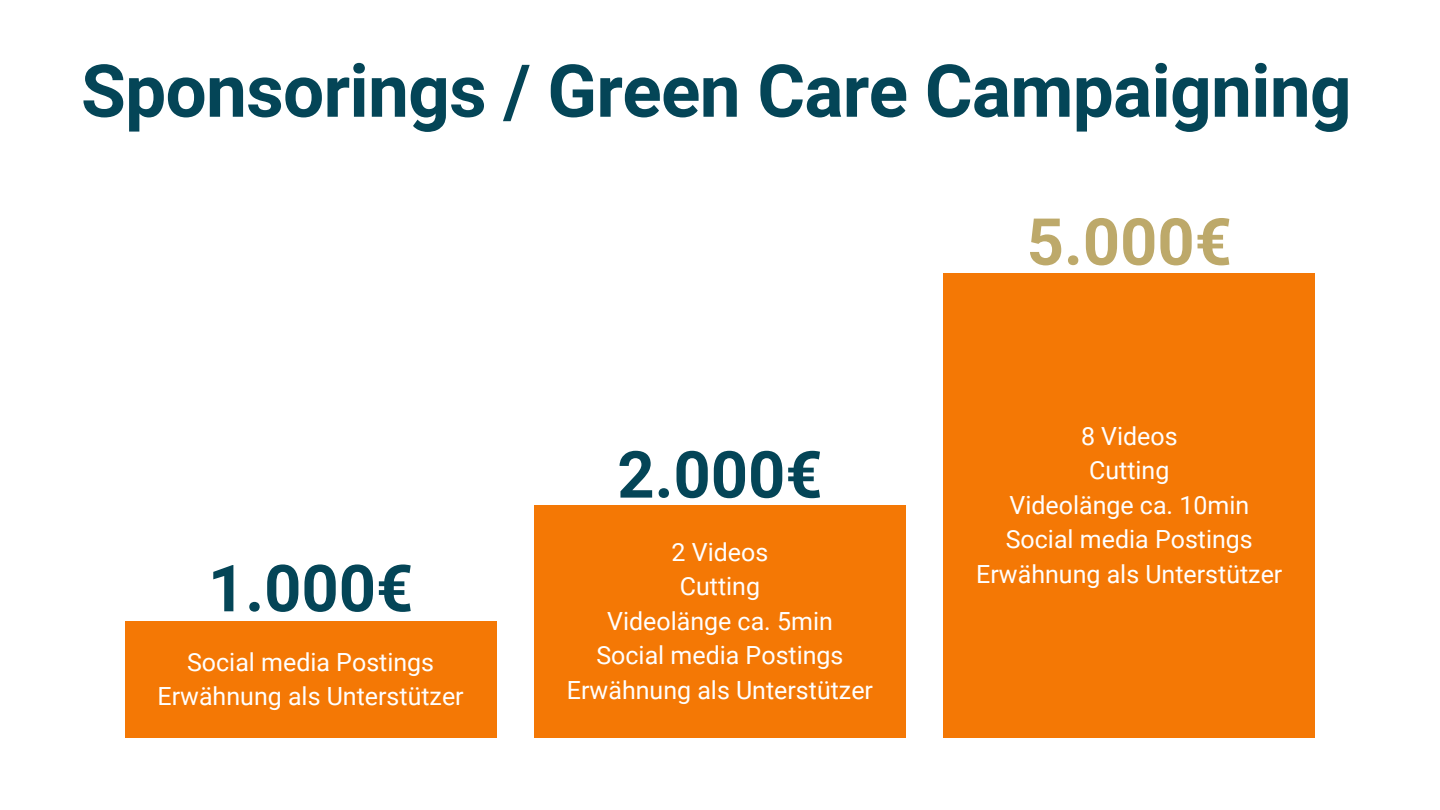
<style>
.page{position:relative;width:1440px;height:810px;background:#fff}
.page>*{position:absolute;margin:0;border:0;box-sizing:border-box;transform-origin:0 0}
.t1{font:700 73px "Roboto";letter-spacing:-.01em;color:#044557}
.t2{font:700 65px "Roboto";color:#044557}
.t3{font:700 65px "Roboto";color:#bda96a}
.t4{font:25px/34.5px "Roboto";color:#fff;text-align:center}
</style>
<div class="page">
<div style="left:944px;top:273px;width:371px;height:465px;background:#f47805"></div>
<div style="left:535px;top:505px;width:371px;height:233px;background:#f47805"></div>
<div style="left:125px;top:622px;width:371px;height:116px;background:#f47805"></div>
<h1 class="t1" style="left:81px;top:49px;width:1272px">Sponsorings / Green Care Campaigning</h1>
<h2 class="t2" style="left:208px;top:551px;width:207px">1.000€</h2>
<p class="t4" style="left:158px;top:645px;width:308px">Social media Postings<br>Erwähnung als Unterstützer</p>
<h2 class="t2" style="left:617px;top:437px;width:207px">2.000€</h2>
<p class="t4" style="left:567px;top:535px;width:308px">2 Videos<br>Cutting<br>Videolänge ca. 5min<br>Social media Postings<br>Erwähnung als Unterstützer</p>
<h2 class="t3" style="left:1027px;top:205px;width:207px">5.000€</h2>
<p class="t4" style="left:976px;top:419px;width:308px">8 Videos<br>Cutting<br>Videolänge ca. 10min<br>Social media Postings<br>Erwähnung als Unterstützer</p>
</div>
